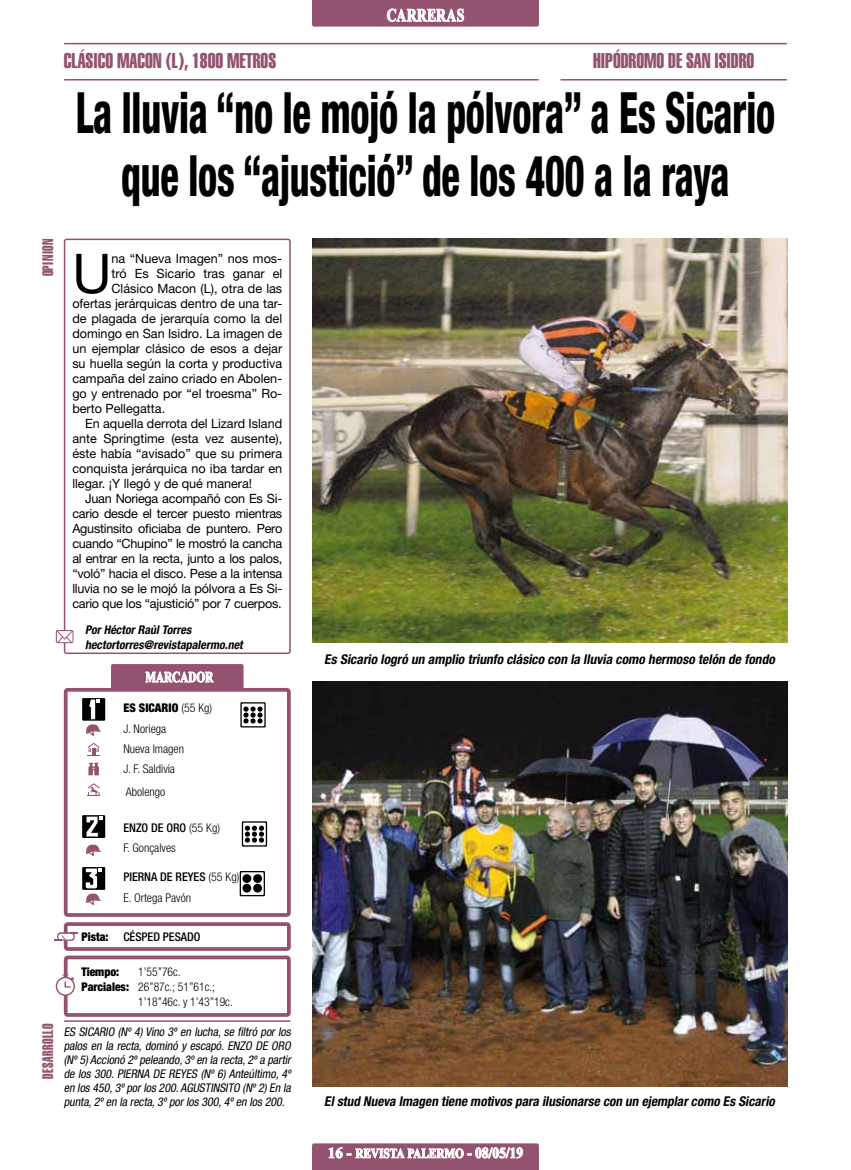
<style>
.page{position:relative;width:851px;height:1170px;background:#fff}
.page>*{position:absolute;margin:0;border:0;box-sizing:border-box;transform-origin:0 0}
.t1{font:800 condensed 57px/63px "Helvetica Neue LT Std";letter-spacing:-.005em;color:#000;text-align:center;scale:.67 1}
.t2{font:54.75px "Helvetica Neue LT Std";color:#000}
.t3{font:21px "Helvetica LT Std Extra Comp";color:#935370}
.t4{font:700 18px "Times New Roman";letter-spacing:.04em;color:#fff;scale:.75 1}
.t5{font:15px "Helvetica LT Std Extra Comp";letter-spacing:.025em;color:#935370}
.t6{font:700 15px "Times New Roman";letter-spacing:-.005em;color:#fff;scale:.75 1}
.t7{font:italic 700 condensed 13.5px "Helvetica Neue LT Std";color:#000}
.t8{font:700 13.5px "Times New Roman";color:#fff;scale:.83 1}
.t9{font:12.75px "Helvetica Neue LT Std";color:#000}
.t10{font:12.75px "Helvetica Neue LT Std";letter-spacing:-.02em;color:#000}
.t11{font:italic condensed 12px/14px "Helvetica Neue LT Std";color:#000;text-align:justify}
.t12{font:300 condensed 12px/20.2px "Helvetica Neue LT Std";color:#000}
.t13{font:italic 700 condensed 12px/15px "Helvetica Neue LT Std";color:#000}
.t14{font:900 condensed 12px/15px "Helvetica Neue LT Std";color:#000}
.t15{font:500 condensed 12px "Helvetica Neue LT Std";color:#000}
.s1{font-weight:900}
.s2{font-weight:500}
.s3{font-size:15px}
</style>
<div class="page">
<svg style="left:312px;top:1143px;width:227px;height:26px;background:#a6728a"></svg>
<svg style="left:312px;top:0;width:227px;height:27px;background:#9d637d"></svg>
<hr style="left:65px;top:79px;width:473px;height:1px;background:#935370">
<hr style="left:65px;top:43px;width:721px;height:1px;background:#935370">
<hr style="left:561px;top:79px;width:225px;height:1px;background:#935370">
<div style="left:64px;top:238px;width:227px;height:416px;border:2px solid #935370;border-radius:2px"></div>
<svg style="left:56px;top:630px;width:17px;height:13px"></svg>
<img style="left:312px;top:681px;width:475px;height:405px">
<img style="left:312px;top:238px;width:475px;height:404px">
<div style="left:64px;top:688px;width:227px;height:228px;border:4px solid #935370;border-radius:2px"></div>
<hr style="left:65px;top:1020px;width:225px;height:1px;background:#935370">
<div style="left:64px;top:955px;width:227px;height:61px;border:4px solid #935370;border-radius:2px"></div>
<div style="left:64px;top:922px;width:227px;height:28px;border:4px solid #935370;border-radius:2px"></div>
<svg style="left:55px;top:932px;width:22px;height:8px"></svg>
<svg style="left:56px;top:974px;width:19px;height:21px"></svg>
<div style="left:111px;top:664px;width:132px;height:25px;background:#935370;border-radius:2px"></div>
<svg style="left:145px;top:671px;width:68px;height:11px"></svg>
<svg style="left:86px;top:844px;width:16px;height:12px"></svg>
<div style="left:82px;top:698px;width:23px;height:22px;background:#000"></div>
<svg style="left:85px;top:699px;width:17px;height:37px"></svg>
<div style="left:82px;top:815px;width:23px;height:22px;background:#000"></div>
<svg style="left:86px;top:816px;width:16px;height:20px"></svg>
<div style="left:82px;top:867px;width:23px;height:22px;background:#000"></div>
<svg style="left:85px;top:868px;width:17px;height:37px"></svg>
<svg style="left:88px;top:742px;width:12px;height:13px"></svg>
<svg style="left:88px;top:762px;width:11px;height:14px"></svg>
<svg style="left:88px;top:783px;width:12px;height:13px"></svg>
<svg style="left:240px;top:702px;width:25px;height:25px"></svg>
<svg style="left:242px;top:821px;width:25px;height:25px"></svg>
<svg style="left:240px;top:871px;width:25px;height:25px"></svg>
<div style="left:242px;top:874px;width:9px;height:8px;background:#000;border-radius:50%"></div>
<div style="left:253px;top:874px;width:9px;height:8px;background:#000;border-radius:50%"></div>
<div style="left:242px;top:883px;width:9px;height:9px;background:#000;border-radius:50%"></div>
<div style="left:253px;top:883px;width:9px;height:9px;background:#000;border-radius:50%"></div>
<h3 class="t4" style="left:386px;top:3px;width:105px">CARRERAS</h3>
<h3 class="t3" style="left:64px;top:48px;width:214px">CLÁSICO MACON (L), 1800 METROS</h3>
<h3 class="t3" style="left:593px;top:48px;width:162px">HIPÓDROMO DE SAN ISIDRO</h3>
<h1 class="t1" style="left:76px;top:80px;width:1045px">La lluvia “no le mojó la pólvora” a Es Sicario que los “ajustició” de los 400 a la raya</h1>
<p class="t5" style="left:39px;top:276px;width:39px;rotate:-90deg">OPINION</p>
<h2 class="t2" style="left:72px;top:241px;width:41px">U</h2>
<p class="t9" style="left:111px;top:251px;width:172px">na “Nueva Imagen” nos mos-</p>
<p class="t9" style="left:111px;top:266px;width:172px">tró Es Sicario tras ganar el</p>
<p class="t9" style="left:111px;top:281px;width:172px">Clásico Macon (L), otra de las</p>
<p class="t9" style="left:72px;top:296px;width:211px">ofertas jerárquicas dentro de una tar-</p>
<p class="t9" style="left:72px;top:311px;width:211px">de plagada de jerarquía como la del</p>
<p class="t9" style="left:72px;top:326px;width:211px">domingo en San Isidro. La imagen de</p>
<p class="t9" style="left:72px;top:341px;width:211px">un ejemplar clásico de esos a dejar</p>
<p class="t9" style="left:72px;top:356px;width:211px">su huella según la corta y productiva</p>
<p class="t9" style="left:72px;top:371px;width:211px">campaña del zaino criado en Abolen-</p>
<p class="t9" style="left:72px;top:386px;width:211px">go y entrenado por “el troesma” Ro-</p>
<p class="t9" style="left:72px;top:401px;width:94px">berto Pellegatta.</p>
<p class="t9" style="left:85px;top:416px;width:198px">En aquella derrota del Lizard Island</p>
<p class="t9" style="left:72px;top:431px;width:211px">ante Springtime (esta vez ausente),</p>
<p class="t9" style="left:72px;top:446px;width:211px">éste había “avisado” que su primera</p>
<p class="t9" style="left:72px;top:461px;width:211px">conquista jerárquica no iba tardar en</p>
<p class="t9" style="left:72px;top:476px;width:181px">llegar. ¡Y llegó y de qué manera!</p>
<p class="t10" style="left:85px;top:491px;width:199px">Juan Noriega acompañó con Es Si-</p>
<p class="t10" style="left:72px;top:506px;width:211px">cario desde el tercer puesto mientras</p>
<p class="t10" style="left:72px;top:521px;width:211px">Agustinsito oficiaba de puntero. Pero</p>
<p class="t10" style="left:72px;top:536px;width:211px">cuando “Chupino” le mostró la cancha</p>
<p class="t10" style="left:72px;top:551px;width:211px">al entrar en la recta, junto a los palos,</p>
<p class="t10" style="left:72px;top:566px;width:211px">“voló” hacia el disco. Pese a la intensa</p>
<p class="t10" style="left:72px;top:581px;width:211px">lluvia no se le mojó la pólvora a Es Si-</p>
<p class="t10" style="left:72px;top:596px;width:211px">cario que los “ajustició” por 7 cuerpos.</p>
<p class="t13" style="left:85px;top:621px;width:162px">PorHéctorRaúlTorres hectortorres@revistapalermo.net</p>
<p class="t6" style="left:145px;top:666px;width:92px">MARCADOR</p>
<p class="t12" style="left:123px;top:698px;width:90px"><span class="s1">ES SICARIO</span> (55 Kg)<br>J. Noriega<br>Nueva Imagen<br>J. F. Saldivia</p>
<p class="t12" style="left:126px;top:781px;width:41px">Abolengo</p>
<p class="t12" style="left:123px;top:817px;width:98px"><span class="s2">ENZO DE ORO</span> (55 Kg)<br>F. Gonçalves</p>
<p class="t12" style="left:123px;top:866px;width:117px"><span class="s2">PIERNA DE REYES</span> (55 Kg)<br>E. Ortega Pavón</p>
<p class="t5" style="left:39px;top:1078px;width:57px;rotate:-90deg">DESARROLLO</p>
<p class="t15" style="left:123px;top:929px;width:79px">CÉSPED PESADO</p>
<p class="t12" style="left:138px;top:963px;width:96px;line-height:15px">1’55’’76c.<br>26’’87c.; 51’’61c.;<br>1’18’’46c. y 1’43’’19c.</p>
<p class="t14" style="left:81px;top:928px;width:29px">Pista:</p>
<p class="t14" style="left:81px;top:963px;width:49px">Tiempo:<br>Parciales:</p>
<p class="t11" style="left:64px;top:1024px;width:231px">ES SICARIO (Nº 4) Vino 3º en lucha,se filtró por los palos en la recta, dominó y escapó. ENZO DE ORO (Nº5) Accionó 2ºpeleando,3ºen la recta,2ºa partir de los 300.PIERNA DE REYES (Nº 6) Anteúltimo,4º en los 450,3ºporlos 200.AGUSTINSITO (Nº2) En la punta,2ºen la recta,3ºporlos 300,4ºen los 200.</p>
<p class="t7" style="left:324px;top:650px;width:455px">Es Sicario logró un amplio triunfo clásico con la lluvia como hermoso telón de fondo</p>
<p class="t7" style="left:324px;top:1092px;width:455px">Elstud Nueva Imagen tiene motivos para ilusionarse con un ejemplarcomo Es Sicario</p>
<p class="t8" style="left:328px;top:1143px;width:237px"><span class="s3">16 -</span> REVISTA PALERMO <span class="s3">- 08/05/19</span></p>
</div>
